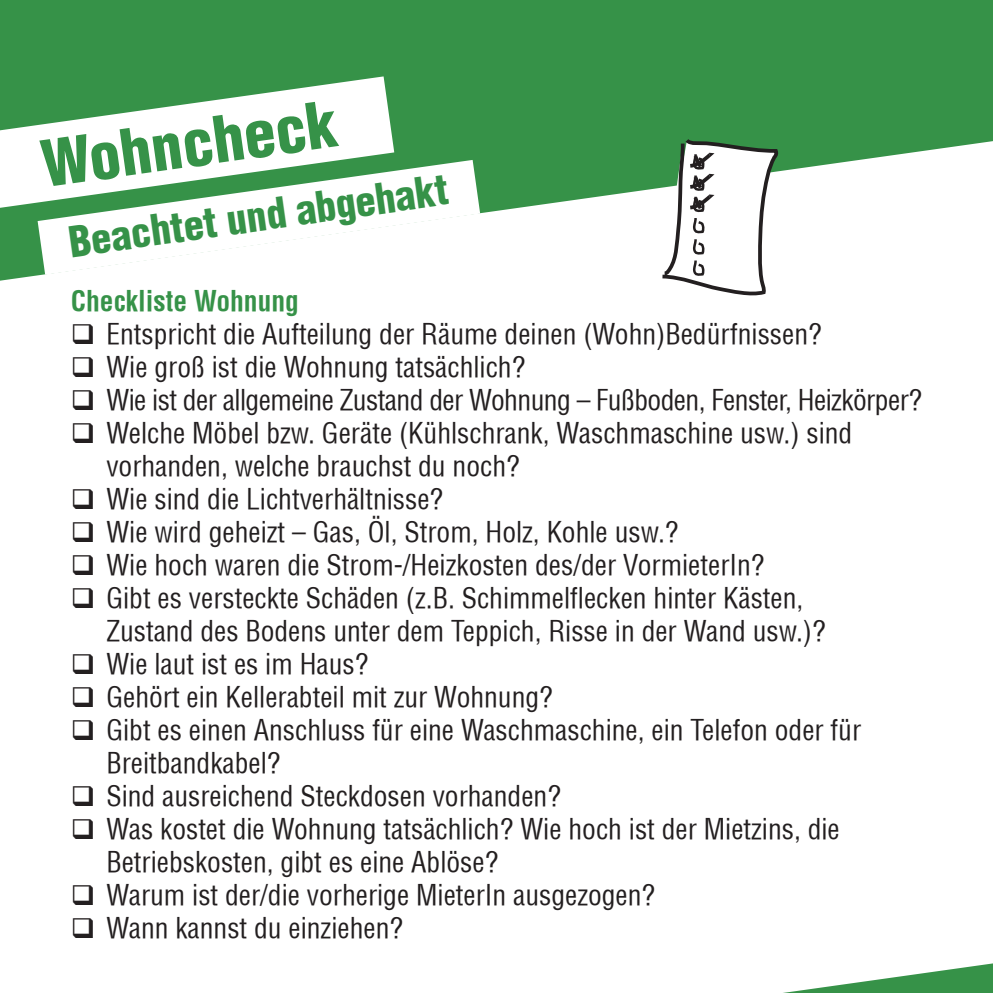
<style>
.page{position:relative;width:993px;height:993px;background:#fff}
.page>*{position:absolute;margin:0;border:0;box-sizing:border-box;transform-origin:0 0}
.t1{font:900 condensed 62.5px "Helvetica";color:#369248}
.t2{font:900 condensed 40px "Helvetica";color:#369248}
.t3{font:condensed 27.5px/33px "Helvetica";color:#231f20}
.t4{font:condensed 27.5px "Helvetica";letter-spacing:-.02em;color:#231f20}
.t5{font:700 condensed 27.5px "Helvetica";color:#369248}
</style>
<div class="page">
<svg style="left:0;top:0;width:992px;height:280px;fill:#369248"></svg>
<svg style="left:790px;top:963px;width:202px;height:29px"></svg>
<svg style="left:38px;top:160px;width:442px;height:115px"></svg>
<svg style="left:0;top:76px;width:394px;height:132px"></svg>
<svg style="left:658px;top:135px;width:120px;height:160px"></svg>
<h1 class="t1" style="left:36px;top:125px;width:299px;rotate:-8deg">Wohncheck</h1>
<h2 class="t2" style="left:66px;top:217px;width:384px;rotate:-8deg">Beachtet und abgehakt</h2>
<p class="t5" style="left:71px;top:283px;width:229px">Checkliste Wohnung</p>
<p class="t3" style="left:71px;top:317px;width:752px">❑ Entspricht die Aufteilung der Räume deinen (Wohn)Bedürfnissen?</p>
<p class="t3" style="left:71px;top:350px;width:456px">❑ Wie groß ist die Wohnung tatsächlich?</p>
<p class="t4" style="left:71px;top:382px;width:852px">❑ Wie ist der allgemeine Zustand der Wohnung – Fußboden, Fenster, Heizkörper?</p>
<p class="t3" style="left:106px;top:416px;width:747px;text-indent:-35px">❑ Welche Möbel bzw. Geräte (Kühlschrank, Waschmaschine usw.) sind vorhanden, welche brauchst du noch?</p>
<p class="t3" style="left:71px;top:482px;width:374px">❑ Wie sind die Lichtverhältnisse?</p>
<p class="t3" style="left:71px;top:515px;width:609px">❑ Wie wird geheizt – Gas, Öl, Strom, Holz, Kohle usw.?</p>
<p class="t3" style="left:71px;top:548px;width:695px">❑ Wie hoch waren die Strom-/Heizkosten des/der VormieterIn?</p>
<p class="t3" style="left:106px;top:581px;width:720px;text-indent:-35px">❑ Gibt es versteckte Schäden (z.B. Schimmelflecken hinter Kästen,<br>Zustand des Bodens unter dem Teppich, Risse in der Wand usw.)?</p>
<p class="t3" style="left:71px;top:647px;width:299px">❑ Wie laut ist es im Haus?</p>
<p class="t3" style="left:71px;top:680px;width:483px">❑ Gehört ein Kellerabteil mit zur Wohnung?</p>
<p class="t3" style="left:106px;top:713px;width:756px;text-indent:-35px">❑ Gibt es einen Anschluss für eine Waschmaschine, ein Telefon oder für<br>Breitbandkabel?</p>
<p class="t3" style="left:71px;top:779px;width:491px">❑ Sind ausreichend Steckdosen vorhanden?</p>
<p class="t3" style="left:106px;top:812px;width:734px;text-indent:-35px">❑ Was kostet die Wohnung tatsächlich? Wie hoch ist der Mietzins, die<br>Betriebskosten, gibt es eine Ablöse?</p>
<p class="t3" style="left:71px;top:878px;width:585px">❑ Warum ist der/die vorherige MieterIn ausgezogen?</p>
<p class="t3" style="left:71px;top:911px;width:333px">❑ Wann kannst du einziehen?</p>
</div>
